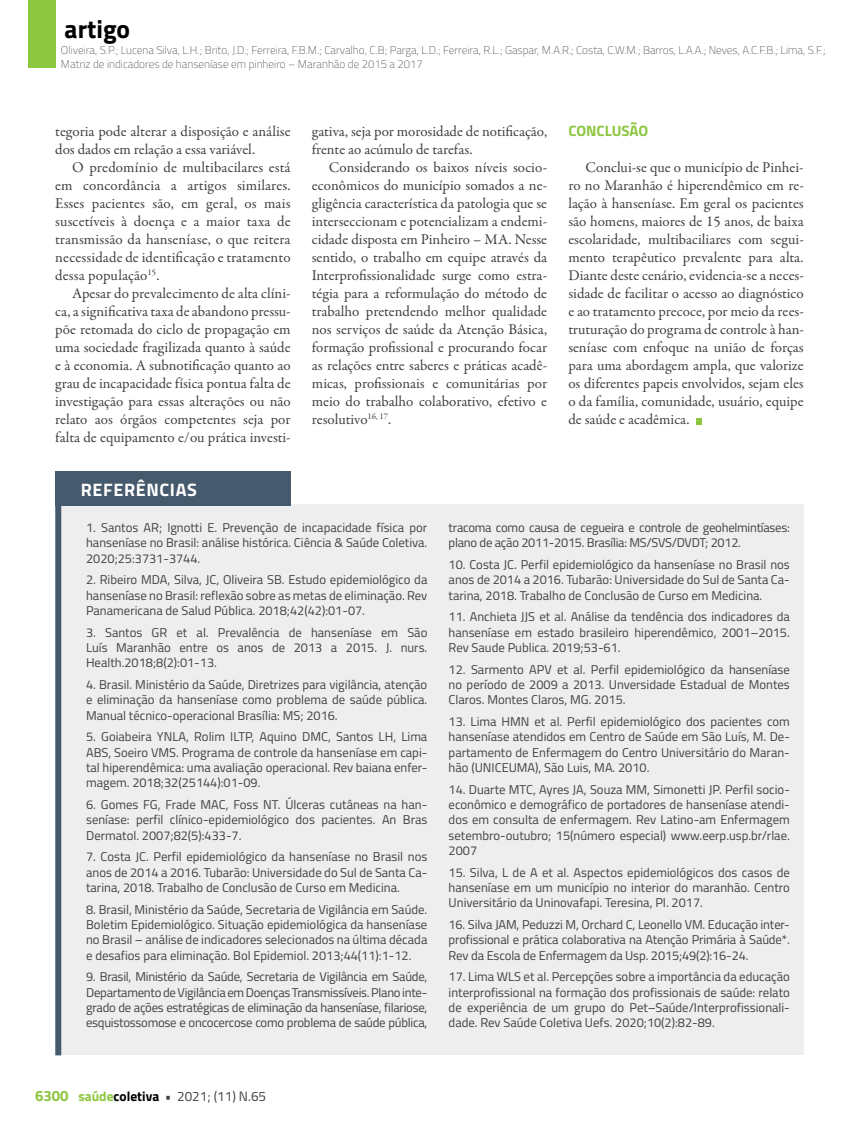
<style>
.page{position:relative;width:859px;height:1132px;background:#fff}
.page>*{position:absolute;margin:0;border:0;box-sizing:border-box;transform-origin:0 0}
.t1{font:700 25.5px "Titillium";color:#000}
.t2{font:700 18px "Titillium";letter-spacing:.035em;color:#fff}
.t3{font:15px/18px "Garamond Premr Pro";color:#414042;text-align:justify}
.t4{font:700 15px "Titillium";letter-spacing:-.005em;color:#8dc63f}
.t5{font:13.5px "Titillium";color:#414042}
.t6{font:12.75px/15.3px "Titillium";color:#414042;text-align:justify}
.t7{font:12.75px/15.3px "Titillium";letter-spacing:-.02em;color:#414042}
.t8{font:100 11.25px/13.5px "Titillium";color:#414042}
.s1{font-weight:700;font-size:15px;color:#8dc63f}
.s2{font-weight:700;color:#8dc63f}
.s3{font-weight:700;color:#000}
.s4{font-weight:700}
</style>
<div class="page">
<div style="left:28px;top:0;width:27px;height:68px;background:#8dc63f"></div>
<svg style="left:696px;top:418px;width:5px;height:6px"></svg>
<div style="left:61px;top:504px;width:743px;height:550px;background:#eeeeef"></div>
<div style="left:55px;top:470px;width:236px;height:35px;background:#455a6c"></div>
<div style="left:55px;top:497px;width:6px;height:557px;background:#455a6c"></div>
<h1 class="t1" style="left:65px;top:10px;width:67px">artigo</h1>
<p class="t8" style="left:61px;top:43px;width:766px">Oliveira, S.P.; Lucena Silva, L.H.; Brito, J.D.; Ferreira, F.B.M.; Carvalho, C.B; Parga, L.D.; Ferreira, R.L.; Gaspar, M.A.R.; Costa, C.W.M.; Barros, L.A.A.; Neves, A.C.F.B.; Lima, S.F.;<br>Matriz de indicadores de hanseníase em pinheiro – Maranhão de 2015 a 2017</p>
<p class="t3" style="left:55px;top:122px;width:237px">tegoria pode alterar a disposição e análise dos dados em relação a essa variável.</p>
<p class="t3" style="left:55px;top:158px;width:237px;text-indent:17px">O predomínio de multibacilares está em concordância a artigos similares.<br>Esses pacientes são, em geral, os mais suscetíveis à doença e a maior taxa de transmissão da hanseníase, o que reitera necessidade de identificação e tratamento dessa população<sup>15</sup>.</p>
<p class="t3" style="left:55px;top:284px;width:237px;text-indent:17px">Apesar do prevalecimento de alta clíni&shy;ca, a significativa taxa de abandono pressu&shy;põe retomada do ciclo de propagação em uma sociedade fragilizada quanto à saúde e à economia. A subnotificação quanto ao grau de incapacidade física pontua falta de investigação para essas alterações ou não relato aos órgãos competentes seja por falta de equipamento e/ou prática investi-</p>
<p class="t3" style="left:312px;top:122px;width:237px">gativa, seja por morosidade de notificação, frente ao acúmulo de tarefas.</p>
<p class="t3" style="left:312px;top:158px;width:237px;text-indent:17px">Considerando os baixos níveis socio&shy;econômicos do município somados a ne&shy;gligência característica da patologia que se interseccionam e potencializam a endemi&shy;cidade disposta em Pinheiro – MA. Nesse sentido, o trabalho em equipe através da Interprofissionalidade surge como estra&shy;tégia para a reformulação do método de trabalho pretendendo melhor qualidade nos serviços de saúde da Atenção Básica, formação profissional e procurando focar as relações entre saberes e práticas acadê&shy;micas, profissionais e comunitárias por meio do trabalho colaborativo, efetivo e resolutivo<sup>16,</sup> <sup>17</sup>.</p>
<p class="t4" style="left:568px;top:119px;width:81px">CONCLUSÃO</p>
<p class="t3" style="left:568px;top:158px;width:237px;text-indent:17px">Conclui-se que o município de Pinhei&shy;ro no Maranhão é hiperendêmico em re&shy;lação à hanseníase. Em geral os pacientes são homens, maiores de 15 anos, de baixa escolaridade, multibaciliares com segui&shy;mento terapêutico prevalente para alta.<br>Diante deste cenário, evidencia-se a neces&shy;sidade de facilitar o acesso ao diagnóstico e ao tratamento precoce, por meio da rees&shy;truturação do programa de controle à han&shy;seníase com enfoque na união de forças para uma abordagem ampla, que valorize os diferentes papeis envolvidos, sejam eles o da família, comunidade, usuário, equipe de saúde e acadêmica.</p>
<h2 class="t2" style="left:81px;top:476px;width:117px">REFERÊNCIAS</h2>
<p class="t6" style="left:86px;top:519px;width:343px">1. Santos AR; Ignotti E. Prevenção de incapacidade física por hanseníase no Brasil: análise histórica. Ciência &amp; Saúde Coletiva.<br>2020;25:3731-3744.</p>
<p class="t6" style="left:86px;top:571px;width:343px">2. Ribeiro MDA, Silva, JC, Oliveira SB. Estudo epidemiológico da hanseníase no Brasil: reflexão sobre as metas de eliminação. Rev Panamericana de Salud Pública. 2018;42(42):01-07.</p>
<p class="t6" style="left:86px;top:623px;width:343px">3. Santos GR et al. Prevalência de hanseníase em São Luís Maranhão entre os anos de 2013 a 2015. J. nurs.<br>Health.2018;8(2):01-13.</p>
<p class="t6" style="left:86px;top:676px;width:343px">4. Brasil. Ministério da Saúde, Diretrizes para vigilância, atenção e eliminação da hanseníase como problema de saúde pública.<br>Manual técnico-operacional Brasília: MS; 2016.</p>
<p class="t6" style="left:86px;top:728px;width:343px">5. Goiabeira YNLA, Rolim ILTP, Aquino DMC, Santos LH, Lima ABS, Soeiro VMS. Programa de controle da hanseníase em capi&shy;tal hiperendêmica: uma avaliação operacional. Rev baiana enfer&shy;magem. 2018;32(25144):01-09.</p>
<p class="t6" style="left:86px;top:796px;width:343px">6. Gomes FG, Frade MAC, Foss NT. Úlceras cutâneas na han&shy;seníase: perfil clínico-epidemiológico dos pacientes. An Bras Dermatol. 2007;82(5):433-7.</p>
<p class="t6" style="left:86px;top:848px;width:343px">7. Costa JC. Perfil epidemiológico da hanseníase no Brasil nos anos de 2014 a 2016. Tubarão: Universidade do Sul de Santa Ca&shy;tarina, 2018. Trabalho de Conclusão de Curso em Medicina.</p>
<p class="t6" style="left:86px;top:900px;width:343px">8. Brasil, Ministério da Saúde, Secretaria de Vigilância em Saúde.<br>Boletim Epidemiológico. Situação epidemiológica da hanseníase no Brasil – análise de indicadores selecionados na última década e desafios para eliminação. Bol Epidemiol. 2013;44(11):1-12.</p>
<p class="t6" style="left:86px;top:968px;width:343px">9. Brasil, Ministério da Saúde, Secretaria de Vigilância em Saúde, Departamento de Vigilância em Doenças Transmissíveis. Plano inte&shy;grado de ações estratégicas de eliminação da hanseníase, filariose, esquistossomose e oncocercose como problema de saúde pública,</p>
<p class="t7" style="left:449px;top:519px;width:343px">tracoma como causa de cegueira e controle de geohelmintíases: plano de ação 2011-2015. Brasília: MS/SVS/DVDT; 2012.</p>
<p class="t6" style="left:449px;top:556px;width:343px">10. Costa JC. Perfil epidemiológico da hanseníase no Brasil nos anos de 2014 a 2016. Tubarão: Universidade do Sul de Santa Ca&shy;tarina, 2018. Trabalho de Conclusão de Curso em Medicina.</p>
<p class="t6" style="left:449px;top:608px;width:343px">11. Anchieta JJS et al. Análise da tendência dos indicadores da hanseníase em estado brasileiro hiperendêmico, 2001–2015.<br>Rev Saude Publica. 2019;53-61.</p>
<p class="t6" style="left:449px;top:660px;width:343px">12. Sarmento APV et al. Perfil epidemiológico da hanseníase no período de 2009 a 2013. Unversidade Estadual de Montes Claros. Montes Claros, MG. 2015.</p>
<p class="t6" style="left:449px;top:713px;width:343px">13. Lima HMN et al. Perfil epidemiológico dos pacientes com hanseníase atendidos em Centro de Saúde em São Luís, M. De&shy;partamento de Enfermagem do Centro Universitário do Maran&shy;hão (UNICEUMA), São Luis, MA. 2010.</p>
<p class="t6" style="left:449px;top:780px;width:343px">14. Duarte MTC, Ayres JA, Souza MM, Simonetti JP. Perfil socio&shy;econômico e demográfico de portadores de hanseníase atendi&shy;dos em consulta de enfermagem. Rev Latino-am Enfermagem setembro-outubro; 15(número especial) www.eerp.usp.br/rlae.<br>2007</p>
<p class="t6" style="left:449px;top:863px;width:343px">15. Silva, L de A et al. Aspectos epidemiológicos dos casos de hanseníase em um município no interior do maranhão. Centro Universitário da Uninovafapi. Teresina, PI. 2017.</p>
<p class="t6" style="left:449px;top:915px;width:343px">16. Silva JAM, Peduzzi M, Orchard C, Leonello VM. Educação inter&shy;profissional e prática colaborativa na Atenção Primária à Saúde*.<br>Rev da Escola de Enfermagem da Usp. 2015;49(2):16-24.</p>
<p class="t6" style="left:449px;top:968px;width:343px">17. Lima WLS et al. Percepções sobre a importância da educação interprofissional na formação dos profissionais de saúde: relato de experiência de um grupo do Pet–Saúde/Interprofissionali&shy;dade. Rev Saúde Coletiva Uefs. 2020;10(2):82-89.</p>
<p class="t5" style="left:35px;top:1086px;width:233px"><span class="s1">6300</span> <span class="s2">saúde</span><span class="s3">coletiva</span> <span class="s4">•</span> 2021; (11) N.65</p>
</div>
